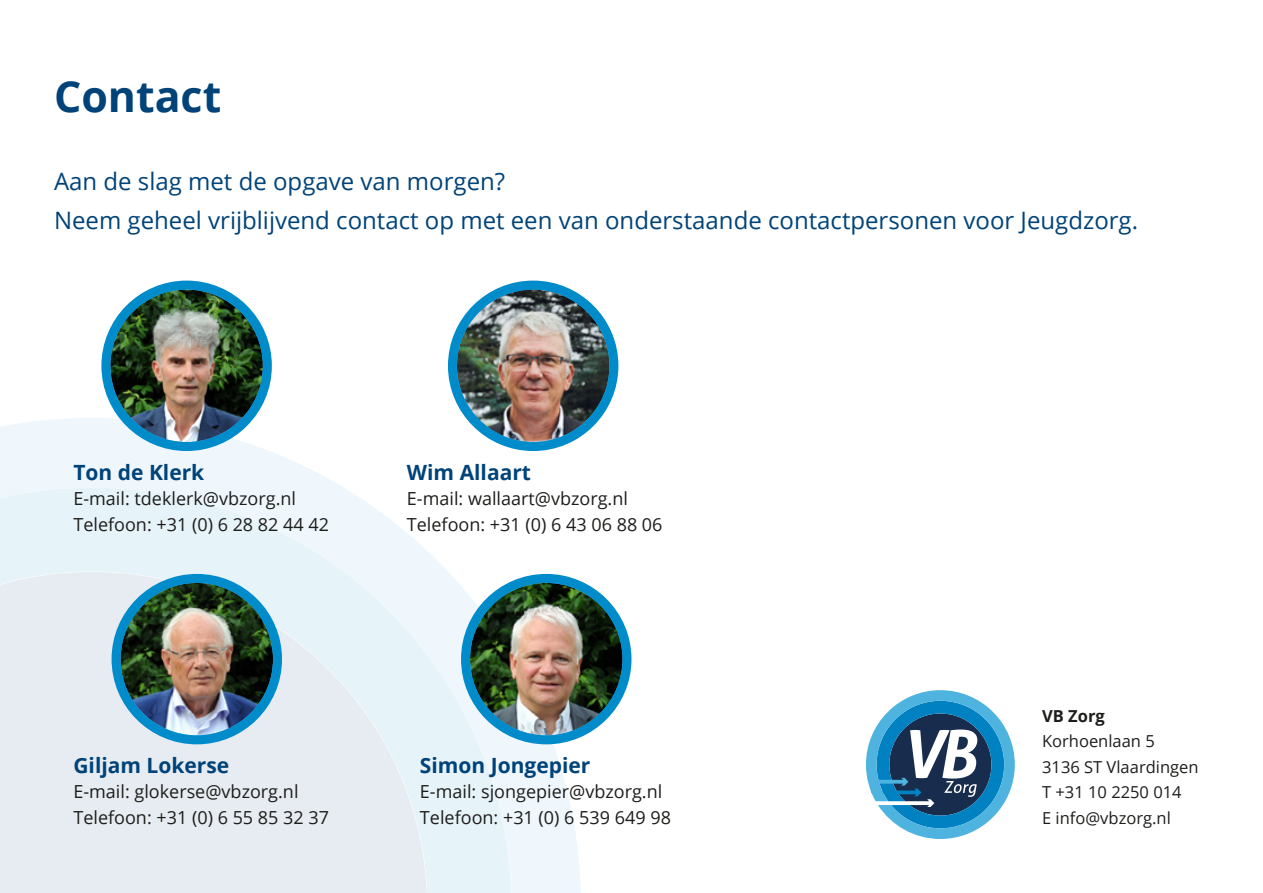
<style>
.page{position:relative;width:1263px;height:893px;background:#fff}
.page>*{position:absolute;margin:0;border:0;box-sizing:border-box;transform-origin:0 0}
.t1{font:700 42.9px "Open Sans";color:#004379}
.t2{font:24px/39px "Open Sans";color:#004379}
.t3{font:700 21px "Open Sans";color:#004379}
.t4{font:18px/25.5px "Open Sans";color:#1d1d1b}
.t5{font:16.5px/25.5px "Open Sans";color:#1d1d1b}
.t6{font:700 16.5px "Open Sans";color:#1d1d1b}
</style>
<div class="page">
<svg style="left:0;top:418px;width:581px;height:475px;fill:#f5fafd"></svg>
<svg style="left:0;top:488px;width:511px;height:405px;fill:#e6f3f9"></svg>
<div style="left:0;top:572px;width:427px;height:321px;background:#e6ecf1"></div>
<div style="left:106px;top:285px;width:161px;height:161px;background:#008bcb;border-radius:50%"></div>
<img style="left:110px;top:290px;width:153px;height:152px;border-radius:76px">
<div style="left:101px;top:281px;width:171px;height:170px;border:9px solid #008bcb;border-radius:50%"></div>
<svg style="left:452px;top:285px;width:162px;height:161px"></svg>
<img style="left:457px;top:290px;width:152px;height:152px;border-radius:76px">
<div style="left:448px;top:281px;width:170px;height:170px;border:9px solid #008bcb;border-radius:50%"></div>
<svg style="left:116px;top:578px;width:161px;height:162px"></svg>
<img style="left:121px;top:583px;width:152px;height:152px;border-radius:76px">
<div style="left:112px;top:574px;width:170px;height:170px;border:9px solid #008bcb;border-radius:50%"></div>
<svg style="left:465px;top:578px;width:162px;height:162px;fill:#008bcb"></svg>
<img style="left:470px;top:583px;width:152px;height:152px;border-radius:76px">
<div style="left:461px;top:574px;width:170px;height:170px;border:9px solid #008bcb;border-radius:50%"></div>
<svg style="left:866px;top:690px;width:149px;height:149px"></svg>
<h1 class="t1" style="left:54px;top:66px;width:169px">Contact</h1>
<h2 class="t2" style="left:54px;top:161px;width:1086px">Aan de slag met de opgave van morgen?<br>Neem geheel vrijblijvend contact op met een van onderstaande contactpersonen voor Jeugdzorg.</h2>
<p class="t3" style="left:73px;top:457px;width:132px">Ton de Klerk</p>
<p class="t4" style="left:73px;top:485px;width:257px">E-mail: tdeklerk@vbzorg.nl<br>Telefoon: +31 (0) 6 28 82 44 42</p>
<p class="t3" style="left:407px;top:457px;width:126px">Wim Allaart</p>
<p class="t4" style="left:407px;top:485px;width:257px">E-mail: wallaart@vbzorg.nl<br>Telefoon: +31 (0) 6 43 06 88 06</p>
<p class="t3" style="left:73px;top:750px;width:157px">Giljam Lokerse</p>
<p class="t4" style="left:73px;top:779px;width:257px">E-mail: glokerse@vbzorg.nl<br>Telefoon: +31 (0) 6 55 85 32 37</p>
<p class="t3" style="left:420px;top:750px;width:172px">Simon Jongepier</p>
<p class="t4" style="left:420px;top:779px;width:252px">E-mail: sjongepier@vbzorg.nl<br>Telefoon: +31 (0) 6 539 649 98</p>
<p class="t6" style="left:1042px;top:704px;width:64px">VB Zorg</p>
<p class="t5" style="left:1042px;top:728px;width:158px">Korhoenlaan 5<br>3136 ST Vlaardingen<br>T +31 10 2250 014<br>E info@vbzorg.nl</p>
</div>
